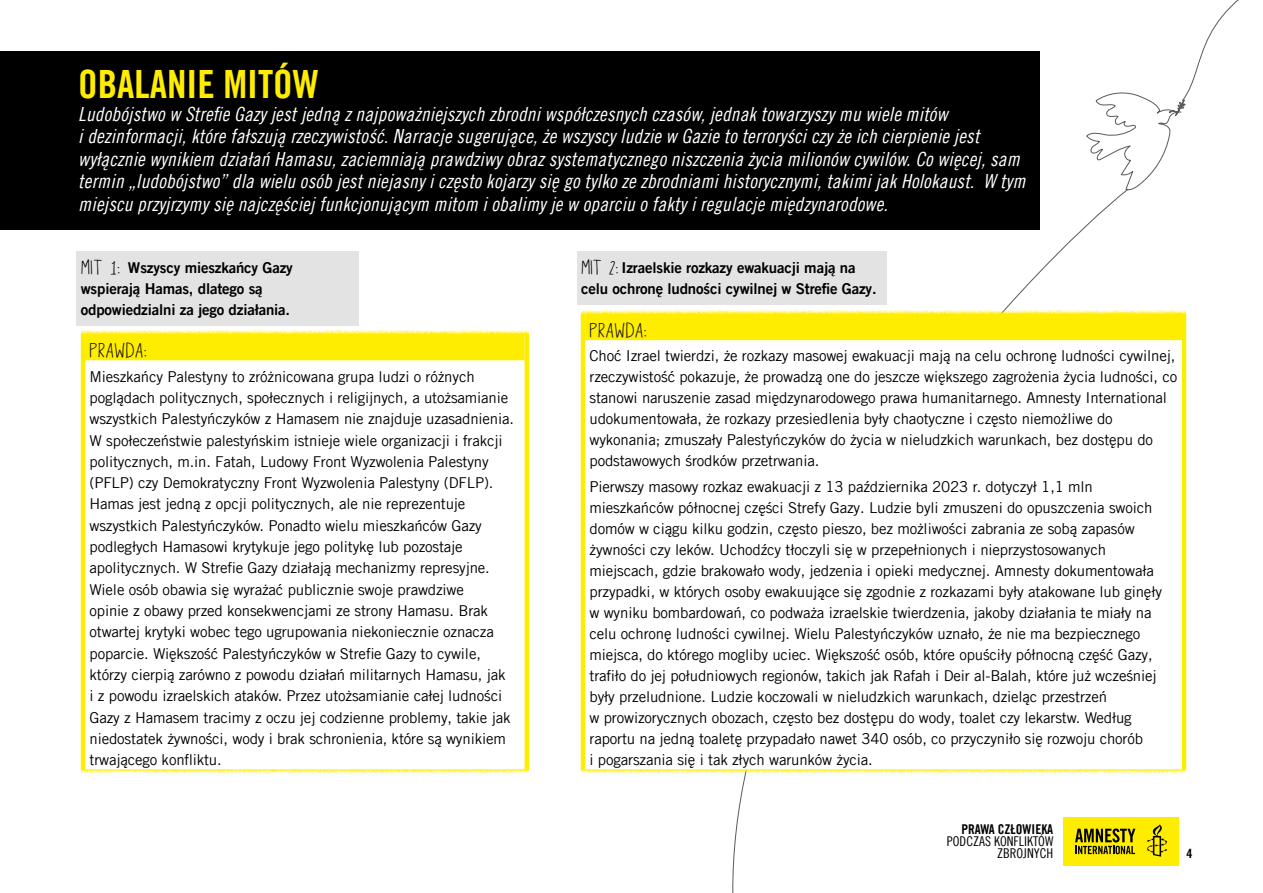
<style>
.page{position:relative;width:1263px;height:893px;background:#fff}
.page>*{position:absolute;margin:0;border:0;box-sizing:border-box;transform-origin:0 0}
.t1{font:39px "Amnesty Trade Gothic Bd Cn 20";color:#ffed00}
.t2{font:27px "Amnesty Voices Script";letter-spacing:.005em;color:#000}
.t3{font:19.5px/22.5px "Amnesty Trade Gothic Cn 18 Obl";letter-spacing:.01em;color:#fff}
.t4{font:15px/21.3px "Amnesty Trade Gothic";letter-spacing:-.01em;color:#000}
.t5{font:15px/21px "Amnesty Trade Gothic Bd 2";letter-spacing:-.01em;color:#000}
.t6{font:13.5px/12px "Amnesty Trade Gothic Cn 18";color:#000;text-align:right}
.t7{font:13.5px "Amnesty Trade Gothic Bd Cn 20";color:#000}
.t8{font:12.9px "Amnesty Trade Gothic Bd Cn 20";color:#000;scale:1.05 1}
.s1{font-family:"Amnesty Voices Script";font-size:27px}
</style>
<div class="page">
<svg style="left:1086px;top:0;width:153px;height:191px"></svg>
<div style="left:0;top:51px;width:1040px;height:179px;background:#000"></div>
<div style="left:77px;top:251px;width:282px;height:75px;background:#e3e3e3"></div>
<div style="left:85px;top:330px;width:440px;height:30px;background:#ffed00"></div>
<div style="left:81px;top:330px;width:448px;height:444px;border:4px solid #ffed00"></div>
<div style="left:577px;top:251px;width:310px;height:54px;background:#e3e3e3"></div>
<div style="left:585px;top:310px;width:597px;height:30px;background:#ffed00"></div>
<div style="left:581px;top:310px;width:605px;height:464px;border:4px solid #ffed00"></div>
<div style="left:1064px;top:817px;width:115px;height:49px;background:#ffed00"></div>
<svg style="left:1147px;top:824px;width:20px;height:32px"></svg>
<svg style="left:1075px;top:828px;width:60px;height:26px"></svg>
<h1 class="t1" style="left:78px;top:60px;width:242px">OBALANIE MITÓW</h1>
<p class="t3" style="left:78px;top:102px;width:949px">Ludobójstwo w Strefie Gazy jest jedną z najpoważniejszych zbrodni współczesnych czasów, jednak towarzyszy mu wiele mitów<br>i dezinformacji, które fałszują rzeczywistość. Narracje sugerujące, że wszyscy ludzie w Gazie to terroryści czy że ich cierpienie jest wyłącznie wynikiem działań Hamasu, zaciemniają prawdziwy obraz systematycznego niszczenia życia milionów cywilów. Co więcej, sam termin „ludobójstwo” dla wielu osób jest niejasny i często kojarzy się go tylko ze zbrodniami historycznymi, takimi jak Holokaust. W tym miejscu przyjrzymy się najczęściej funkcjonującym mitom i obalimy je w oparciu o fakty i regulacje międzynarodowe.</p>
<p class="t5" style="left:81px;top:257px;width:214px"><span class="s1">MIT 1:</span> Wszyscy mieszkańcy Gazy wspierają Hamas, dlatego są odpowiedzialni za jego działania.</p>
<h2 class="t2" style="left:90px;top:334px;width:59px">PRAWDA:</h2>
<p class="t4" style="left:90px;top:365px;width:426px">Mieszkańcy Palestyny to zróżnicowana grupa ludzi o różnych poglądach politycznych, społecznych i religijnych, a utożsamianie wszystkich Palestyńczyków z Hamasem nie znajduje uzasadnienia.<br>W społeczeństwie palestyńskim istnieje wiele organizacji i frakcji politycznych, m.in. Fatah, Ludowy Front Wyzwolenia Palestyny (PFLP) czy Demokratyczny Front Wyzwolenia Palestyny (DFLP).<br>Hamas jest jedną z opcji politycznych, ale nie reprezentuje wszystkich Palestyńczyków. Ponadto wielu mieszkańców Gazy podległych Hamasowi krytykuje jego politykę lub pozostaje apolitycznych. W Strefie Gazy działają mechanizmy represyjne.<br>Wiele osób obawia się wyrażać publicznie swoje prawdziwe<br>opinie z obawy przed konsekwencjami ze strony Hamasu. Brak otwartej krytyki wobec tego ugrupowania niekoniecznie oznacza poparcie. Większość Palestyńczyków w Strefie Gazy to cywile, którzy cierpią zarówno z powodu działań militarnych Hamasu, jak<br>i z powodu izraelskich ataków. Przez utożsamianie całej ludności Gazy z Hamasem tracimy z oczu jej codzienne problemy, takie jak niedostatek żywności, wody i brak schronienia, które są wynikiem trwającego konfliktu.</p>
<p class="t5" style="left:581px;top:257px;width:297px"><span class="s1">MIT 2:</span> Izraelskie rozkazy ewakuacji mają na celu ochronę ludności cywilnej w Strefie Gazy.</p>
<h2 class="t2" style="left:589px;top:314px;width:59px">PRAWDA:</h2>
<p class="t4" style="left:589px;top:345px;width:589px">Choć Izrael twierdzi, że rozkazy masowej ewakuacji mają na celu ochronę ludności cywilnej, rzeczywistość pokazuje, że prowadzą one do jeszcze większego zagrożenia życia ludności, co stanowi naruszenie zasad międzynarodowego prawa humanitarnego. Amnesty International udokumentowała, że rozkazy przesiedlenia były chaotyczne i często niemożliwe do wykonania; zmuszały Palestyńczyków do życia w nieludzkich warunkach, bez dostępu do podstawowych środków przetrwania.</p>
<p class="t4" style="left:589px;top:476px;width:574px">Pierwszy masowy rozkaz ewakuacji z 13 października 2023 r. dotyczył 1,1 mln mieszkańców północnej części Strefy Gazy. Ludzie byli zmuszeni do opuszczenia swoich domów w ciągu kilku godzin, często pieszo, bez możliwości zabrania ze sobą zapasów żywności czy leków. Uchodźcy tłoczyli się w przepełnionych i nieprzystosowanych miejscach, gdzie brakowało wody, jedzenia i opieki medycznej. Amnesty dokumentowała przypadki, w których osoby ewakuujące się zgodnie z rozkazami były atakowane lub ginęły w wyniku bombardowań, co podważa izraelskie twierdzenia, jakoby działania te miały na celu ochronę ludności cywilnej. Wielu Palestyńczyków uznało, że nie ma bezpiecznego miejsca, do którego mogliby uciec. Większość osób, które opuściły północną część Gazy, trafiło do jej południowych regionów, takich jak Rafah i Deir al-Balah, które już wcześniej były przeludnione. Ludzie koczowali w nieludzkich warunkach, dzieląc przestrzeń<br>w prowizorycznych obozach, często bez dostępu do wody, toalet czy lekarstw. Według raportu na jedną toaletę przypadało nawet 340 osób, co przyczyniło się rozwoju chorób<br>i pogarszania się i tak złych warunków życia.</p>
<p class="t7" style="left:961px;top:821px;width:93px">PRAWA CZŁOWIEKA</p>
<p class="t6" style="left:947px;top:835px;width:108px">PODCZAS KONFLIKTÓW<br>ZBROJNYCH</p>
<p class="t8" style="left:1186px;top:846px;width:7px">4</p>
</div>
